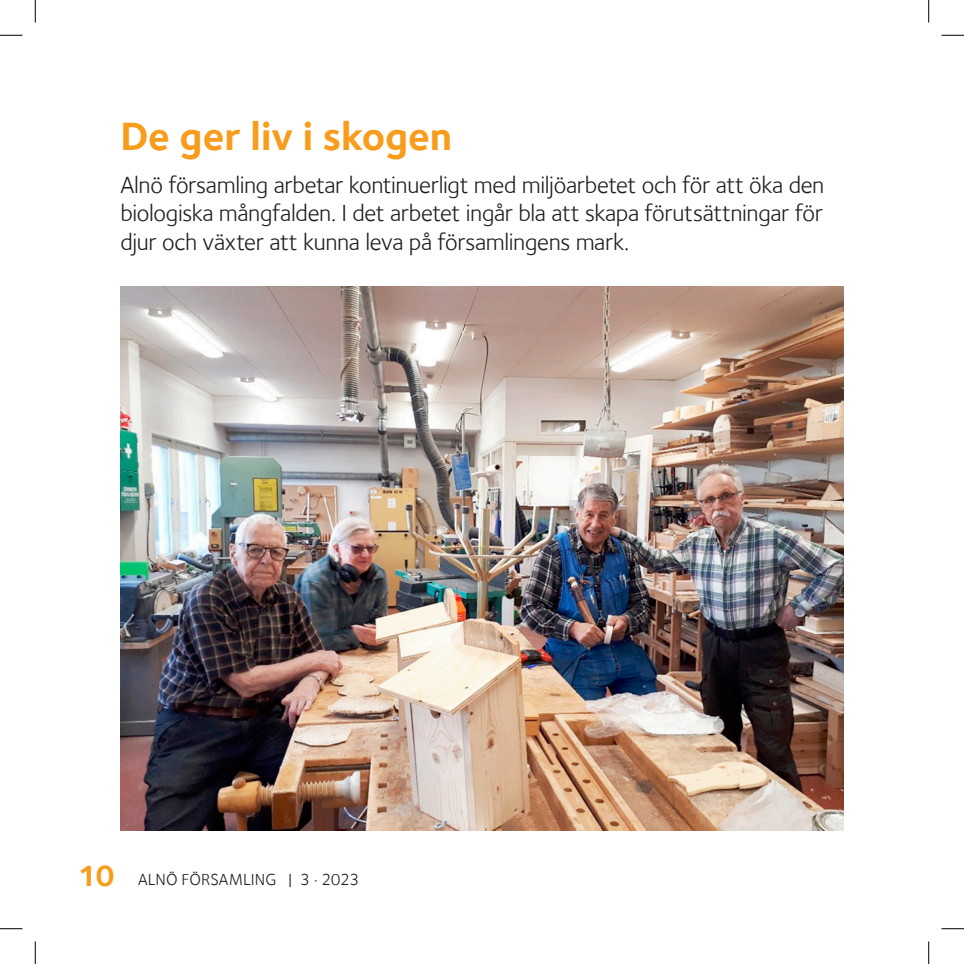
<style>
.page{position:relative;width:964px;height:964px;background:#fff}
.page>*{position:absolute;margin:0;border:0;box-sizing:border-box;transform-origin:0 0}
.t1{font:700 40.5px "Foundry Sterling";color:#f89c1c}
.t2{font:24px/28.5px "Foundry Sterling";letter-spacing:-.015em;color:#231f20;text-align:justify}
.t3{font:16.5px "Foundry Sterling";letter-spacing:.005em;color:#231f20}
.s1{font-weight:700;font-size:30px;color:#f89c1c}
</style>
<div class="page">
<img style="left:120px;top:286px;width:723px;height:544px">
<svg style="left:0;top:35px;width:22px;height:1px"></svg>
<svg style="left:941px;top:35px;width:22px;height:1px"></svg>
<svg style="left:0;top:928px;width:22px;height:1px"></svg>
<svg style="left:941px;top:928px;width:22px;height:1px"></svg>
<svg style="left:35px;top:0;width:1px;height:22px"></svg>
<svg style="left:35px;top:941px;width:1px;height:22px"></svg>
<svg style="left:928px;top:0;width:1px;height:22px"></svg>
<svg style="left:928px;top:941px;width:1px;height:22px"></svg>
<h1 class="t1" style="left:120px;top:112px;width:333px">De ger liv i skogen</h1>
<p class="t2" style="left:120px;top:170px;width:705px">Alnö församling arbetar kontinuerligt med miljöarbetet och för att öka den biologiska mångfalden. I det arbetet ingår bla att skapa förutsättningar för djur och växter att kunna leva på församlingens mark.</p>
<p class="t3" style="left:78px;top:869px;width:283px"><span class="s1">10</span> ALNÖ FÖRSAMLING | 3 · 2023</p>
</div>
